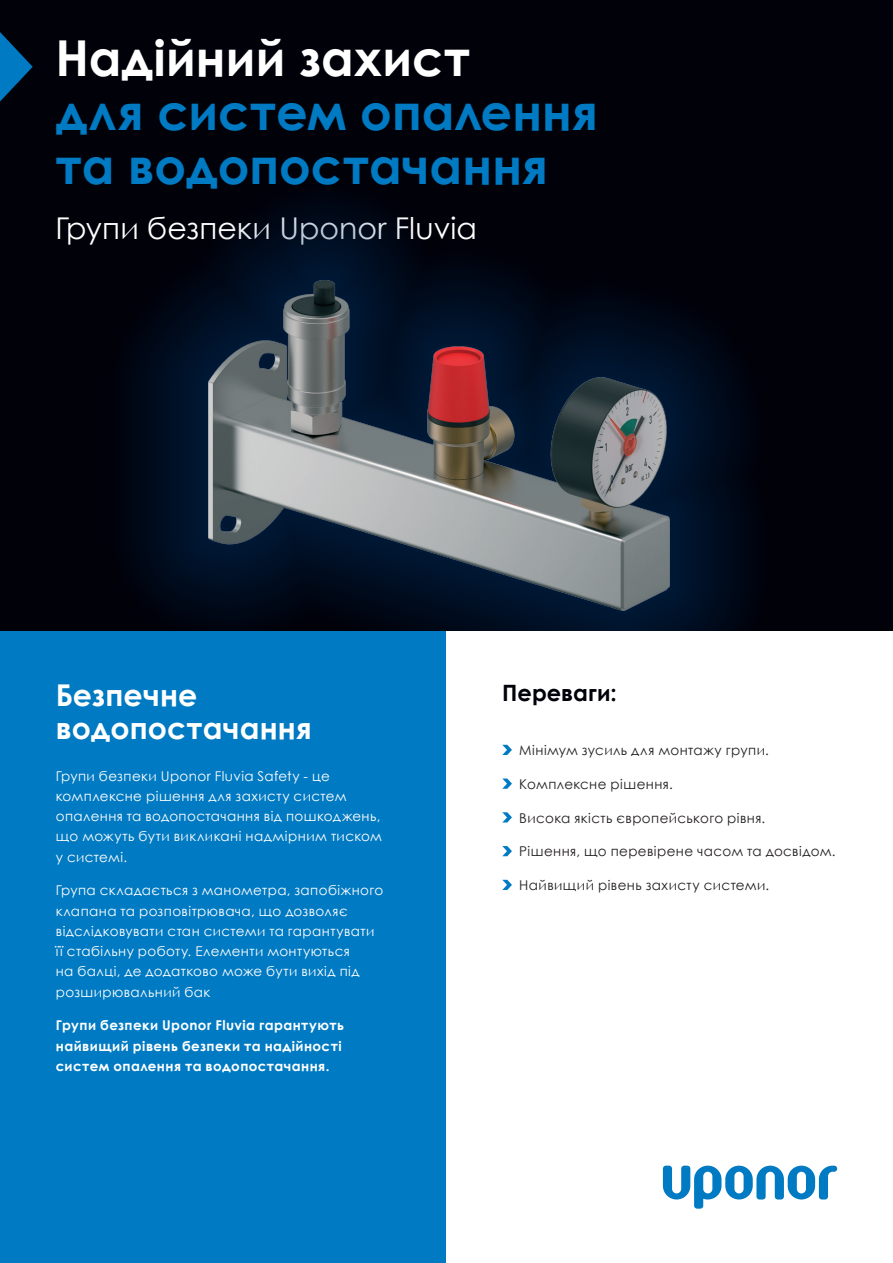
<style>
.page{position:relative;width:893px;height:1263px;background:#fff}
.page>*{position:absolute;margin:0;border:0;box-sizing:border-box;transform-origin:0 0}
.Subhead_-_20pt{font:700 49.5px/54px "Century Gothic";color:#007ac2}
.Subhead_-_20pt-2{font:30px "Century Gothic";color:#fff}
.Subhead_-_20pt-3{font:700 30px/33px "Century Gothic";letter-spacing:.005em;color:#fff}
.Subhead_-_15pt{font:700 22.5px "Century Gothic";color:#000109}
.Body_Copy_-_9pt{font:13.5px/20.2px "Century Gothic";letter-spacing:.03em;color:#fff}
.Bullets__LL{font:13.5px "Century Gothic";letter-spacing:.03em;color:#231f20}
.Body_Copy_-_9pt-2{font:700 13.5px/20.2px "Century Gothic";letter-spacing:.03em;color:#fff}
.s1{color:#fff}
</style>
<div class="page">
<div style="left:0;top:0;width:893px;height:631px;background:#000109"></div>
<svg style="left:0;top:32px;width:33px;height:70px"></svg>
<svg style="left:132px;top:204px;width:614px;height:427px"></svg>
<img style="left:208px;top:280px;width:461px;height:331px">
<div style="left:0;top:631px;width:446px;height:632px;background:#007ac2"></div>
<svg style="left:663px;top:1166px;width:174px;height:43px"></svg>
<svg style="left:502px;top:745px;width:10px;height:10px"></svg>
<svg style="left:502px;top:778px;width:10px;height:11px"></svg>
<svg style="left:502px;top:812px;width:10px;height:10px"></svg>
<svg style="left:502px;top:846px;width:10px;height:10px"></svg>
<svg style="left:502px;top:880px;width:10px;height:10px"></svg>
<p class="Subhead_-_20pt" style="left:55px;top:29px;width:544px"><span class="s1">Надійний захист<br></span>для систем опалення та водопостачання</p>
<p class="Subhead_-_20pt-2" style="left:55px;top:207px;width:423px">Групи безпеки Uponor Fluvia</p>
<p class="Subhead_-_20pt-3" style="left:56px;top:677px;width:257px">Безпечне водопостачання</p>
<p class="Body_Copy_-_9pt" style="left:56px;top:765px;width:328px">Групи безпеки Uponor Fluvia Safety - це комплексне рішення для захисту систем опалення та водопостачання від пошкоджень, що можуть бути викликані надмірним тиском у системі.</p>
<p class="Body_Copy_-_9pt" style="left:56px;top:880px;width:329px">Група складається з манометра, запобіжного клапана та розповітрювача, що дозволяє відслідковувати стан системи та гарантувати її стабільну роботу. Елементи монтуються<br>на балці, де додатково може бути вихід під розширювальний бак</p>
<p class="Body_Copy_-_9pt-2" style="left:56px;top:1015px;width:290px">Групи безпеки Uponor Fluvia гарантують найвищий рівень безпеки та надійності систем опалення та водопостачання.</p>
<p class="Subhead_-_15pt" style="left:502px;top:676px;width:116px">Переваги:</p>
<p class="Bullets__LL" style="left:519px;top:741px;width:251px">Мінімум зусиль для монтажу групи.</p>
<p class="Bullets__LL" style="left:519px;top:774px;width:155px">Комплексне рішення.</p>
<p class="Bullets__LL" style="left:519px;top:808px;width:248px">Висока якість європейського рівня.</p>
<p class="Bullets__LL" style="left:519px;top:842px;width:318px">Рішення, що перевірене часом та досвідом.</p>
<p class="Bullets__LL" style="left:519px;top:876px;width:252px">Найвищий рівень захисту системи.</p>
</div>
